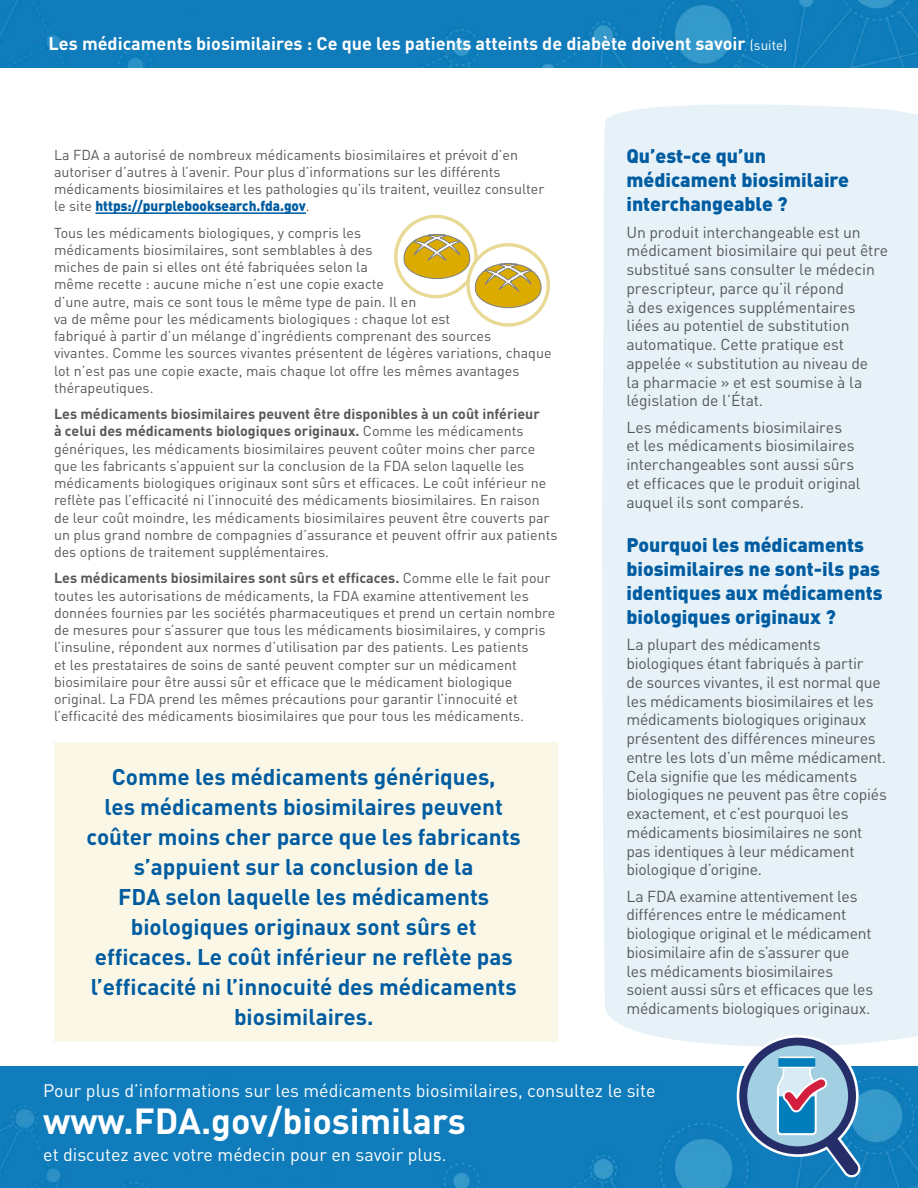
<style>
.page{position:relative;width:918px;height:1188px;background:#fff}
.page>*{position:absolute;margin:0;border:0;box-sizing:border-box;transform-origin:0 0}
.t1{font:700 35.85px "DINOT";color:#fff}
.t2{font:700 22.5px/30px "DIN Pro";color:#005ca1;text-align:center}
.t3{font:900 19.5px/24px "DIN Pro";color:#005ca1}
.t4{font:18px "DIN Pro";color:#fff}
.t5{font:700 18px "DINOT";color:#fff}
.t6{font:15.75px/18.8px "DIN Pro";letter-spacing:-.01em;color:#57585a}
.t7{font:14.25px/17.2px "DIN Pro";color:#57585a}
.s1{font-family:"DIN Pro";font-weight:400;font-size:13.5px}
.s2{font-weight:900;color:#005ca1}
.s3{font-weight:700}
</style>
<div class="page">
<img style="left:0;top:0;width:918px;height:68px">
<div style="left:602px;top:104px;width:316px;height:942px;background:#e6f2f8"></div>
<img style="left:0;top:1066px;width:918px;height:122px">
<div style="left:54px;top:742px;width:504px;height:300px;background:#fbf7e6"></div>
<svg style="left:737px;top:1035px;width:125px;height:144px;background:#729ec2"></svg>
<hr style="left:95px;top:212px;width:211px;height:2px;background:#005ca1">
<svg style="left:396px;top:216px;width:80px;height:81px"></svg>
<div style="left:394px;top:215px;width:84px;height:83px;border:3px solid #e8d994;border-radius:50%"></div>
<svg style="left:468px;top:245px;width:80px;height:80px"></svg>
<svg style="left:404px;top:234px;width:137px;height:74px"></svg>
<div style="left:466px;top:243px;width:84px;height:84px;border:3px solid #e8d994;border-radius:50%"></div>
<p class="t5" style="left:49px;top:32px;width:740px">Les médicaments biosimilaires : Ce que les patients atteints de diabète doivent savoir <span class="s1">(suite)</span></p>
<p class="t7" style="left:54px;top:144px;width:492px">La FDA a autorisé de nombreux médicaments biosimilaires et prévoit d’en autoriser d’autres à l’avenir. Pour plus d’informations sur les différents médicaments biosimilaires et les pathologies qu’ils traitent, veuillez consulter le site <span class="s2">https://purplebooksearch.fda.gov</span>.</p>
<p class="t7" style="left:54px;top:222px;width:499px">Tous les médicaments biologiques, y compris les<br>médicaments biosimilaires, sont semblables à des<br>miches de pain si elles ont été fabriquées selon la<br>même recette : aucune miche n’est une copie exacte<br>d’une autre, mais ce sont tous le même type de pain. Il en<br>va de même pour les médicaments biologiques : chaque lot est<br>fabriqué à partir d’un mélange d’ingrédients comprenant des sources<br>vivantes. Comme les sources vivantes présentent de légères variations, chaque lot n’est pas une copie exacte, mais chaque lot offre les mêmes avantages thérapeutiques.</p>
<p class="t7" style="left:54px;top:404px;width:505px"><span class="s3">Les médicaments biosimilaires peuvent être disponibles à un coût inférieur<br>à celui des médicaments biologiques originaux.</span> Comme les médicaments génériques, les médicaments biosimilaires peuvent coûter moins cher parce que les fabricants s’appuient sur la conclusion de la FDA selon laquelle les médicaments biologiques originaux sont sûrs et efficaces. Le coût inférieur ne reflète pas l’efficacité ni l’innocuité des médicaments biosimilaires. En raison de leur coût moindre, les médicaments biosimilaires peuvent être couverts par un plus grand nombre de compagnies d’assurance et peuvent offrir aux patients des options de traitement supplémentaires.</p>
<p class="t7" style="left:54px;top:568px;width:503px"><span class="s3">Les médicaments biosimilaires sont sûrs et efficaces.</span> Comme elle le fait pour toutes les autorisations de médicaments, la FDA examine attentivement les données fournies par les sociétés pharmaceutiques et prend un certain nombre de mesures pour s’assurer que tous les médicaments biosimilaires, y compris l’insuline, répondent aux normes d’utilisation par des patients. Les patients<br>et les prestataires de soins de santé peuvent compter sur un médicament biosimilaire pour être aussi sûr et efficace que le médicament biologique original. La FDA prend les mêmes précautions pour garantir l’innocuité et l’efficacité des médicaments biosimilaires que pour tous les médicaments.</p>
<p class="t2" style="left:87px;top:759px;width:436px">Comme les médicaments génériques,<br>les médicaments biosimilaires peuvent coûter moins cher parce que les fabricants s’appuient sur la conclusion de la<br>FDA selon laquelle les médicaments biologiques originaux sont sûrs et efficaces. Le coût inférieur ne reflète pas l’efficacité ni l’innocuité des médicaments biosimilaires.</p>
<h2 class="t3" style="left:626px;top:142px;width:224px">Qu’est-ce qu’un médicament biosimilaire interchangeable ?</h2>
<p class="t6" style="left:626px;top:221px;width:263px">Un produit interchangeable est un médicament biosimilaire qui peut être substitué sans consulter le médecin prescripteur, parce qu’il répond<br>à des exigences supplémentaires liées au potentiel de substitution automatique. Cette pratique est appelée « substitution au niveau de<br>la pharmacie » et est soumise à la législation de l’État.</p>
<p class="t6" style="left:626px;top:416px;width:236px">Les médicaments biosimilaires<br>et les médicaments biosimilaires interchangeables sont aussi sûrs et efficaces que le produit original auquel ils sont comparés.</p>
<h2 class="t3" style="left:626px;top:531px;width:258px">Pourquoi les médicaments biosimilaires ne sont-ils pas identiques aux médicaments biologiques originaux ?</h2>
<p class="t6" style="left:626px;top:634px;width:262px">La plupart des médicaments biologiques étant fabriqués à partir<br>de sources vivantes, il est normal que les médicaments biosimilaires et les médicaments biologiques originaux présentent des différences mineures entre les lots d’un même médicament.<br>Cela signifie que les médicaments biologiques ne peuvent pas être copiés exactement, et c’est pourquoi les médicaments biosimilaires ne sont pas identiques à leur médicament biologique d’origine.</p>
<p class="t6" style="left:626px;top:885px;width:248px">La FDA examine attentivement les différences entre le médicament biologique original et le médicament biosimilaire afin de s’assurer que les médicaments biosimilaires soient aussi sûrs et efficaces que les médicaments biologiques originaux.</p>
<p class="t4" style="left:43px;top:1077px;width:614px">Pour plus d’informations sur les médicaments biosimilaires, consultez le site</p>
<h1 class="t1" style="left:43px;top:1098px;width:424px">www.FDA.gov/biosimilars</h1>
<p class="t4" style="left:43px;top:1140px;width:405px">et discutez avec votre médecin pour en savoir plus.</p>
</div>
